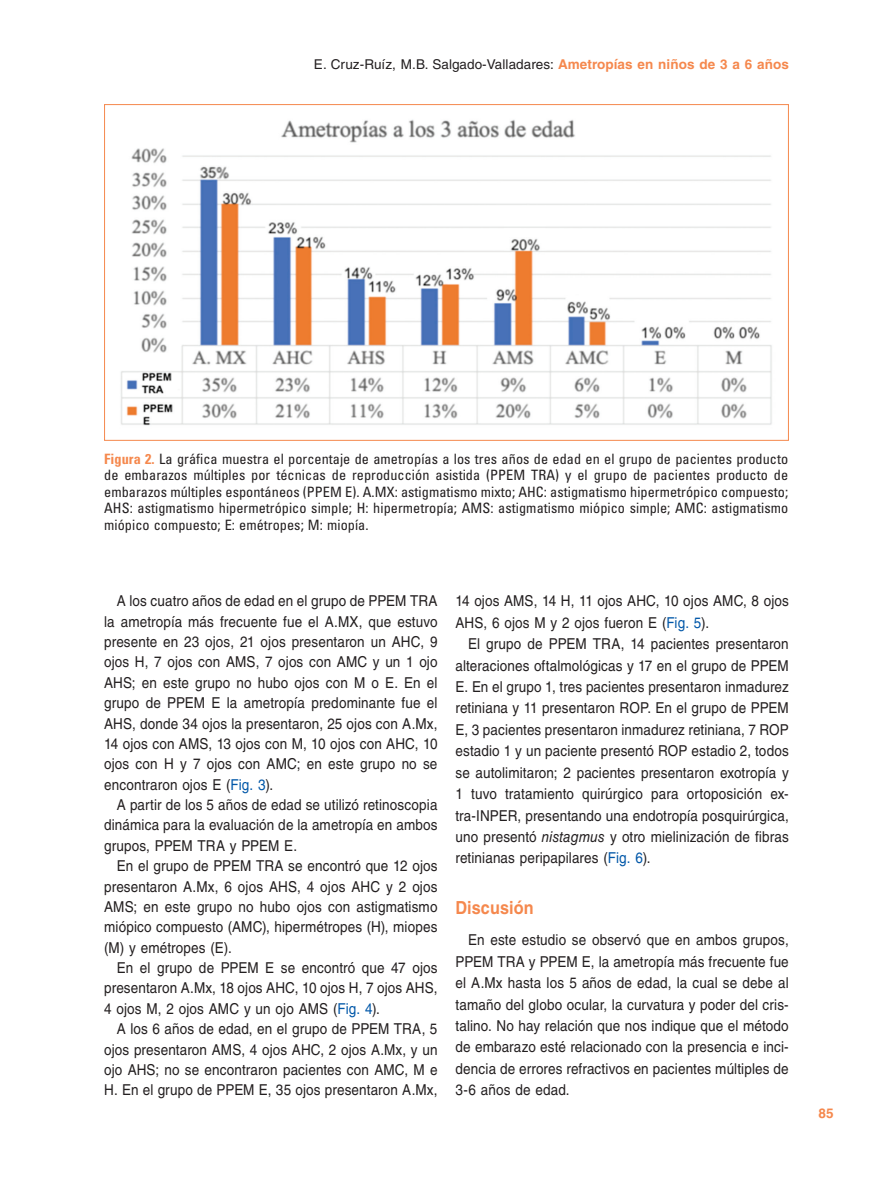
<style>
.page{position:relative;width:893px;height:1191px;background:#fff}
.page>*{position:absolute;margin:0;border:0;box-sizing:border-box;transform-origin:0 0}
.t1{font:700 18px "Helvetica LT Std";letter-spacing:.005em;color:#f5884d;scale:.9 1}
.TX{font:15px/20.4px "Helvetica LT Std";letter-spacing:.01em;color:#231f20;text-align:justify;scale:.9 1}
.FGC{font:condensed 14.25px/16.5px "Univers LT Std";letter-spacing:.005em;color:#231f20;text-align:justify}
.t2{font:13.5px "Helvetica LT Std";letter-spacing:.005em;color:#231f20}
.t3{font:700 13.5px "Helvetica LT Std";color:#f5884d}
.s1{font-weight:700;color:#f5884d}
.s2{color:#0157a8}
.s3{font-style:italic}
</style>
<div class="page">
<img style="left:121px;top:119px;width:651px;height:307px">
<p class="t2" style="left:314px;top:57px;width:476px">E. Cruz-Ruíz, M.B. Salgado-Valladares: <span class="s1">Ametropías en niños de 3 a 6 años</span></p>
<p class="FGC" style="left:104px;top:450px;width:686px"><span class="s1">Figura 2.</span> La gráfica muestra el porcentaje de ametropías a los tres años de edad en el grupo de pacientes producto de embarazos múltiples por técnicas de reproducción asistida (PPEM TRA) y el grupo de pacientes producto de embarazos múltiples espontáneos (PPEM E). A.MX: astigmatismo mixto; AHC: astigmatismo hipermetrópico compuesto; AHS: astigmatismo hipermetrópico simple; H: hipermetropía; AMS: astigmatismo miópico simple; AMC: astigmatismo miópico compuesto; E: emétropes; M: miopía.</p>
<p class="TX" style="left:104px;top:591px;width:372px;text-indent:13px">A los cuatro años de edad en el grupo de PPEM TRA la ametropía más frecuente fue el A.MX, que estuvo presente en 23 ojos, 21 ojos presentaron un AHC, 9 ojos H, 7 ojos con AMS, 7 ojos con AMC y un 1 ojo AHS; en este grupo no hubo ojos con M o E. En el grupo de PPEM E la ametropía predominante fue el AHS, donde 34 ojos la presentaron, 25 ojos con A.Mx, 14 ojos con AMS, 13 ojos con M, 10 ojos con AHC, 10 ojos con H y 7 ojos con AMC; en este grupo no se encontraron ojos E (<span class="s2">Fig. 3</span>).</p>
<p class="TX" style="left:104px;top:794px;width:372px;text-indent:13px">A partir de los 5 años de edad se utilizó retinoscopia dinámica para la evaluación de la ametropía en ambos grupos, PPEM TRA y PPEM E.</p>
<p class="TX" style="left:104px;top:855px;width:372px;text-indent:13px">En el grupo de PPEM TRA se encontró que 12 ojos presentaron A.Mx, 6 ojos AHS, 4 ojos AHC y 2 ojos AMS; en este grupo no hubo ojos con astigmatismo miópico compuesto (AMC), hipermétropes (H), miopes (M) y emétropes (E).</p>
<p class="TX" style="left:104px;top:957px;width:372px;text-indent:13px">En el grupo de PPEM E se encontró que 47 ojos presentaron A.Mx, 18 ojos AHC, 10 ojos H, 7 ojos AHS, 4 ojos M, 2 ojos AMC y un ojo AMS (<span class="s2">Fig. 4</span>).</p>
<p class="TX" style="left:104px;top:1018px;width:372px;text-indent:13px">A los 6 años de edad, en el grupo de PPEM TRA, 5 ojos presentaron AMS, 4 ojos AHC, 2 ojos A.Mx, y un ojo AHS; no se encontraron pacientes con AMC, M e H. En el grupo de PPEM E, 35 ojos presentaron A.Mx,</p>
<p class="TX" style="left:455px;top:590px;width:372px;line-height:21.5px">14 ojos AMS, 14 H, 11 ojos AHC, 10 ojos AMC, 8 ojos<br>AHS, 6 ojos M y 2 ojos fueron E (<span class="s2">Fig. 5</span>).</p>
<p class="TX" style="left:455px;top:633px;width:372px;line-height:21.5px;text-indent:13px">El grupo de PPEM TRA, 14 pacientes presentaron alteraciones oftalmológicas y 17 en el grupo de PPEM E. En el grupo 1, tres pacientes presentaron inmadurez retiniana y 11 presentaron ROP. En el grupo de PPEM E, 3 pacientes presentaron inmadurez retiniana, 7 ROP estadio 1 y un paciente presentó ROP estadio 2, todos se autolimitaron; 2 pacientes presentaron exotropía y 1 tuvo tratamiento quirúrgico para ortoposición ex&shy;tra-INPER, presentando una endotropía posquirúrgica, uno presentó <span class="s3">nistagmus</span> y otro mielinización de fibras retinianas peripapilares (<span class="s2">Fig. 6</span>).</p>
<h1 class="t1" style="left:455px;top:896px;width:88px">Discusión</h1>
<p class="TX" style="left:455px;top:929px;width:372px;line-height:21.5px;text-indent:13px">En este estudio se observó que en ambos grupos, PPEM TRA y PPEM E, la ametropía más frecuente fue el A.Mx hasta los 5 años de edad, la cual se debe al tamaño del globo ocular, la curvatura y poder del cris&shy;talino. No hay relación que nos indique que el método de embarazo esté relacionado con la presencia e inci&shy;dencia de errores refractivos en pacientes múltiples de 3-6 años de edad.</p>
<p class="t3" style="left:819px;top:1104px;width:17px">85</p>
</div>
